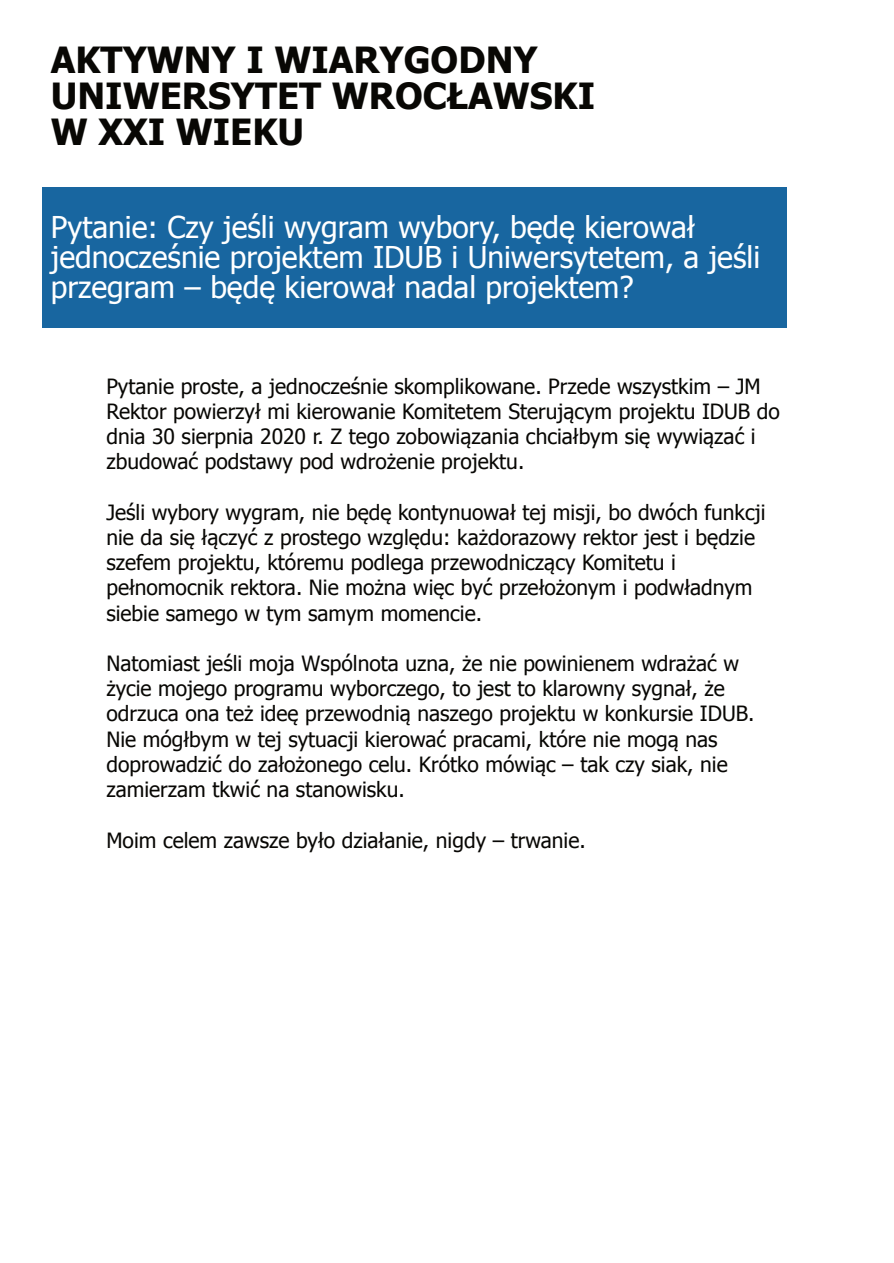
<style>
.page{position:relative;width:894px;height:1263px;background:#fff}
.page>*{position:absolute;margin:0;border:0;box-sizing:border-box;transform-origin:0 0}
.t1{font:700 36px/36px "Tahoma";color:#080704}
.t2{font:30px/30px "Tahoma";color:#fff}
.t3{font:21px/25.2px "Tahoma";color:#080704}
</style>
<div class="page">
<div style="left:42px;top:187px;width:745px;height:140px;background:#1866a0"></div>
<h1 class="t1" style="left:51px;top:45px;width:545px">AKTYWNY I WIARYGODNY<br>UNIWERSYTET WROCŁAWSKI<br>W XXI WIEKU</h1>
<h2 class="t2" style="left:51px;top:215px;width:710px">Pytanie: Czy jeśli wygram wybory, będę kierował jednocześnie projektem IDUB i Uniwersytetem, a jeśli przegram – będę kierował nadal projektem?</h2>
<p class="t3" style="left:106px;top:375px;width:674px">Pytanie proste, a jednocześnie skomplikowane. Przede wszystkim – JM Rektor powierzył mi kierowanie Komitetem Sterującym projektu IDUB do dnia 30 sierpnia 2020 r. Z tego zobowiązania chciałbym się wywiązać i zbudować podstawy pod wdrożenie projektu.</p>
<p class="t3" style="left:106px;top:501px;width:660px">Jeśli wybory wygram, nie będę kontynuował tej misji, bo dwóch funkcji nie da się łączyć z prostego względu: każdorazowy rektor jest i będzie szefem projektu, któremu podlega przewodniczący Komitetu i pełnomocnik rektora. Nie można więc być przełożonym i podwładnym siebie samego w tym samym momencie.</p>
<p class="t3" style="left:106px;top:653px;width:649px">Natomiast jeśli moja Wspólnota uzna, że nie powinienem wdrażać w życie mojego programu wyborczego, to jest to klarowny sygnał, że odrzuca ona też ideę przewodnią naszego projektu w konkursie IDUB.<br>Nie mógłbym w tej sytuacji kierować pracami, które nie mogą nas doprowadzić do założonego celu. Krótko mówiąc – tak czy siak, nie zamierzam tkwić na stanowisku.</p>
<p class="t3" style="left:106px;top:829px;width:480px">Moim celem zawsze było działanie, nigdy – trwanie.</p>
</div>
